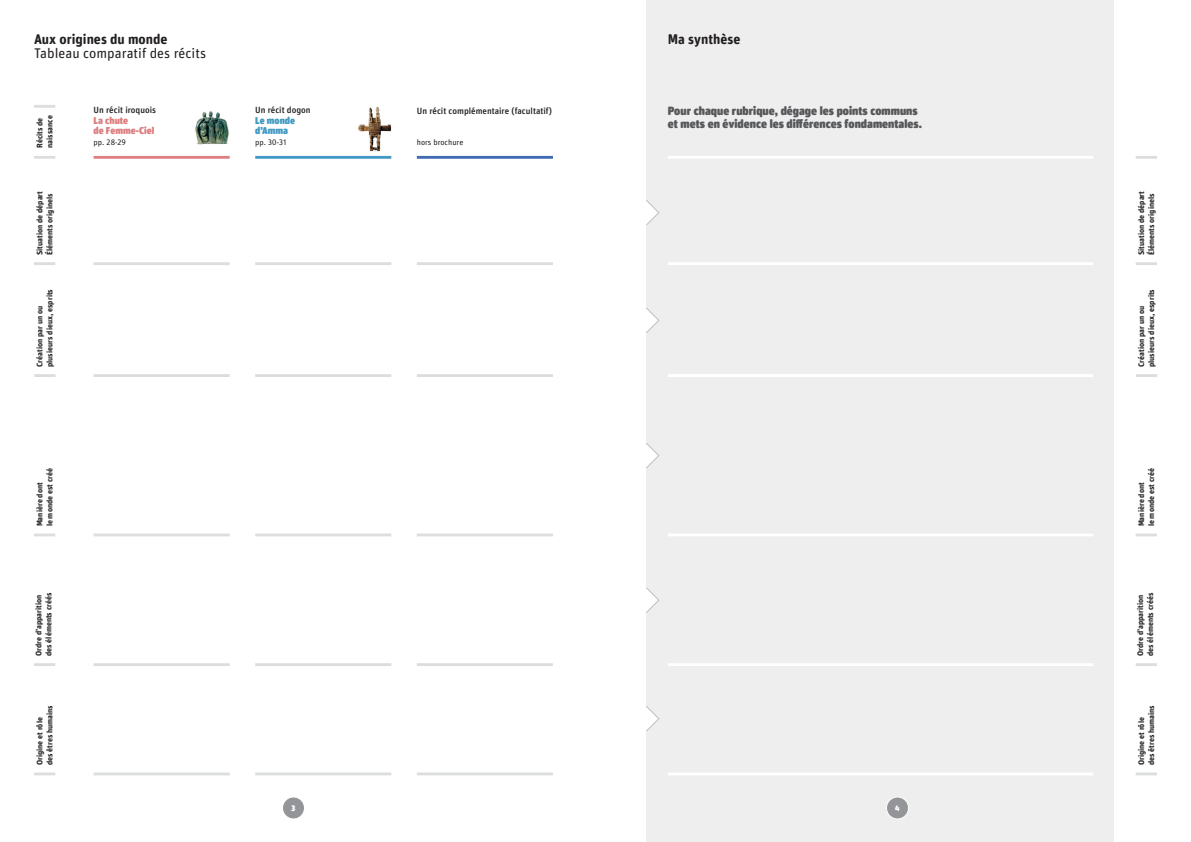
<style>
.page{position:relative;width:1191px;height:842px;background:#fff}
.page>*{position:absolute;margin:0;border:0;box-sizing:border-box;transform-origin:0 0}
.t1{font:700 14px "Unit Rounded OT";color:#231f20}
.t2{font:14px "Unit Rounded OT";color:#231f20}
.t3{font:900 12px/13.5px "Unit Rounded OT";color:#57585a}
.t4{font:900 10px/10px "Unit Rounded OT";color:#de8081}
.t5{font:900 10px/10px "Unit Rounded OT";color:#4399c2}
.t6{font:500 9px "Unit Rounded OT";color:#231f20}
.t7{font:700 8px/10px "Unit Rounded OT";color:#231f20}
.t8{font:8px "Unit Rounded OT";color:#231f20}
.t9{font:900 8px "Unit Rounded OT";color:#fff}
</style>
<div class="page">
<div style="left:646px;top:0;width:468px;height:842px;background:#eeeeef"></div>
<hr style="left:668px;top:156px;width:425px;height:3px;background:#fff">
<img style="left:195px;top:112px;width:34px;height:33px">
<hr style="left:94px;top:156px;width:136px;height:3px;background:#de8081">
<hr style="left:94px;top:374px;width:136px;height:3px;background:#dcdddf">
<hr style="left:255px;top:374px;width:136px;height:3px;background:#dcdddf">
<hr style="left:417px;top:374px;width:136px;height:3px;background:#dcdddf">
<hr style="left:94px;top:262px;width:136px;height:3px;background:#dcdddf">
<hr style="left:255px;top:262px;width:136px;height:3px;background:#dcdddf">
<hr style="left:417px;top:262px;width:136px;height:3px;background:#dcdddf">
<hr style="left:94px;top:533px;width:136px;height:3px;background:#dcdddf">
<hr style="left:255px;top:533px;width:136px;height:3px;background:#dcdddf">
<hr style="left:417px;top:533px;width:136px;height:3px;background:#dcdddf">
<hr style="left:94px;top:663px;width:136px;height:3px;background:#dcdddf">
<hr style="left:255px;top:663px;width:136px;height:3px;background:#dcdddf">
<hr style="left:417px;top:663px;width:136px;height:3px;background:#dcdddf">
<hr style="left:94px;top:772px;width:136px;height:3px;background:#dcdddf">
<hr style="left:255px;top:772px;width:136px;height:3px;background:#dcdddf">
<hr style="left:417px;top:772px;width:136px;height:3px;background:#dcdddf">
<hr style="left:1135px;top:156px;width:22px;height:3px;background:#dcdddf">
<hr style="left:1135px;top:262px;width:22px;height:3px;background:#dcdddf">
<hr style="left:1136px;top:374px;width:21px;height:3px;background:#dcdddf">
<hr style="left:1135px;top:533px;width:22px;height:3px;background:#dcdddf">
<hr style="left:1135px;top:663px;width:22px;height:3px;background:#dcdddf">
<hr style="left:1135px;top:772px;width:22px;height:3px;background:#dcdddf">
<hr style="left:34px;top:156px;width:21px;height:3px;background:#dcdddf">
<hr style="left:34px;top:105px;width:21px;height:3px;background:#dcdddf">
<hr style="left:34px;top:262px;width:21px;height:3px;background:#dcdddf">
<hr style="left:34px;top:374px;width:22px;height:3px;background:#dcdddf">
<hr style="left:34px;top:533px;width:21px;height:3px;background:#dcdddf">
<hr style="left:34px;top:663px;width:21px;height:3px;background:#dcdddf">
<hr style="left:34px;top:772px;width:21px;height:3px;background:#dcdddf">
<hr style="left:668px;top:374px;width:425px;height:3px;background:#fff">
<hr style="left:668px;top:262px;width:425px;height:3px;background:#fff">
<hr style="left:668px;top:533px;width:425px;height:3px;background:#fff">
<hr style="left:668px;top:663px;width:425px;height:3px;background:#fff">
<hr style="left:668px;top:772px;width:425px;height:3px;background:#fff">
<svg style="left:646px;top:200px;width:14px;height:25px"></svg>
<svg style="left:646px;top:308px;width:14px;height:25px"></svg>
<svg style="left:646px;top:443px;width:14px;height:25px"></svg>
<svg style="left:646px;top:587px;width:14px;height:26px"></svg>
<svg style="left:646px;top:706px;width:14px;height:25px"></svg>
<hr style="left:417px;top:156px;width:136px;height:3px;background:#406ab4">
<hr style="left:255px;top:156px;width:136px;height:3px;background:#4399c2">
<img style="left:358px;top:107px;width:33px;height:45px">
<div style="left:282px;top:797px;width:22px;height:22px;background:#939598;border-radius:50%"></div>
<div style="left:282px;top:797px;width:23px;height:22px;border:1px solid #fff;border-radius:50%"></div>
<div style="left:886px;top:797px;width:22px;height:22px;background:#939598;border-radius:50%"></div>
<div style="left:886px;top:797px;width:23px;height:22px;border:1px solid #fff;border-radius:50%"></div>
<h1 class="t1" style="left:34px;top:30px;width:135px">Aux origines du monde</h1>
<h1 class="t2" style="left:34px;top:44px;width:174px">Tableau comparatif des récits</h1>
<p class="t7" style="left:35px;top:148px;width:34px;rotate:-90deg">Récits de naissance</p>
<p class="t7" style="left:35px;top:255px;width:66px;rotate:-90deg">Situation de départ<br>Éléments originels</p>
<p class="t7" style="left:35px;top:367px;width:79px;rotate:-90deg">Création par un ou plusieurs dieux, esprits</p>
<p class="t6" style="left:94px;top:104px;width:64px">Un récit iroquois</p>
<p class="t4" style="left:94px;top:116px;width:62px">La chute<br>de Femme-Ciel</p>
<p class="t8" style="left:94px;top:137px;width:34px">pp. 28-29</p>
<p class="t7" style="left:35px;top:526px;width:60px;rotate:-90deg">Manière dont<br>le monde est créé</p>
<p class="t7" style="left:34px;top:656px;width:65px;rotate:-90deg">Ordre d’apparition des éléments créés</p>
<p class="t7" style="left:35px;top:765px;width:62px;rotate:-90deg">Origine et rôle des êtres humains</p>
<p class="t6" style="left:255px;top:104px;width:57px">Un récit dogon</p>
<p class="t5" style="left:255px;top:116px;width:41px">Le monde d’Amma</p>
<p class="t8" style="left:255px;top:137px;width:33px">pp. 30-31</p>
<p class="t6" style="left:417px;top:105px;width:137px">Un récit complémentaire (facultatif)</p>
<p class="t8" style="left:417px;top:137px;width:48px">hors brochure</p>
<h1 class="t1" style="left:668px;top:30px;width:74px">Ma synthèse</h1>
<h2 class="t3" style="left:668px;top:104px;width:255px">Pour chaque rubrique, dégage les points communs et mets en évidence les différences fondamentales.</h2>
<p class="t9" style="left:291px;top:803px;width:6px">3</p>
<p class="t9" style="left:895px;top:803px;width:6px">4</p>
<p class="t7" style="left:1136px;top:255px;width:66px;rotate:-90deg">Situation de départ<br>Éléments originels</p>
<p class="t7" style="left:1136px;top:367px;width:79px;rotate:-90deg">Création par un ou plusieurs dieux, esprits</p>
<p class="t7" style="left:1136px;top:526px;width:60px;rotate:-90deg">Manière dont<br>le monde est créé</p>
<p class="t7" style="left:1135px;top:656px;width:65px;rotate:-90deg">Ordre d’apparition des éléments créés</p>
<p class="t7" style="left:1136px;top:765px;width:62px;rotate:-90deg">Origine et rôle des êtres humains</p>
</div>
